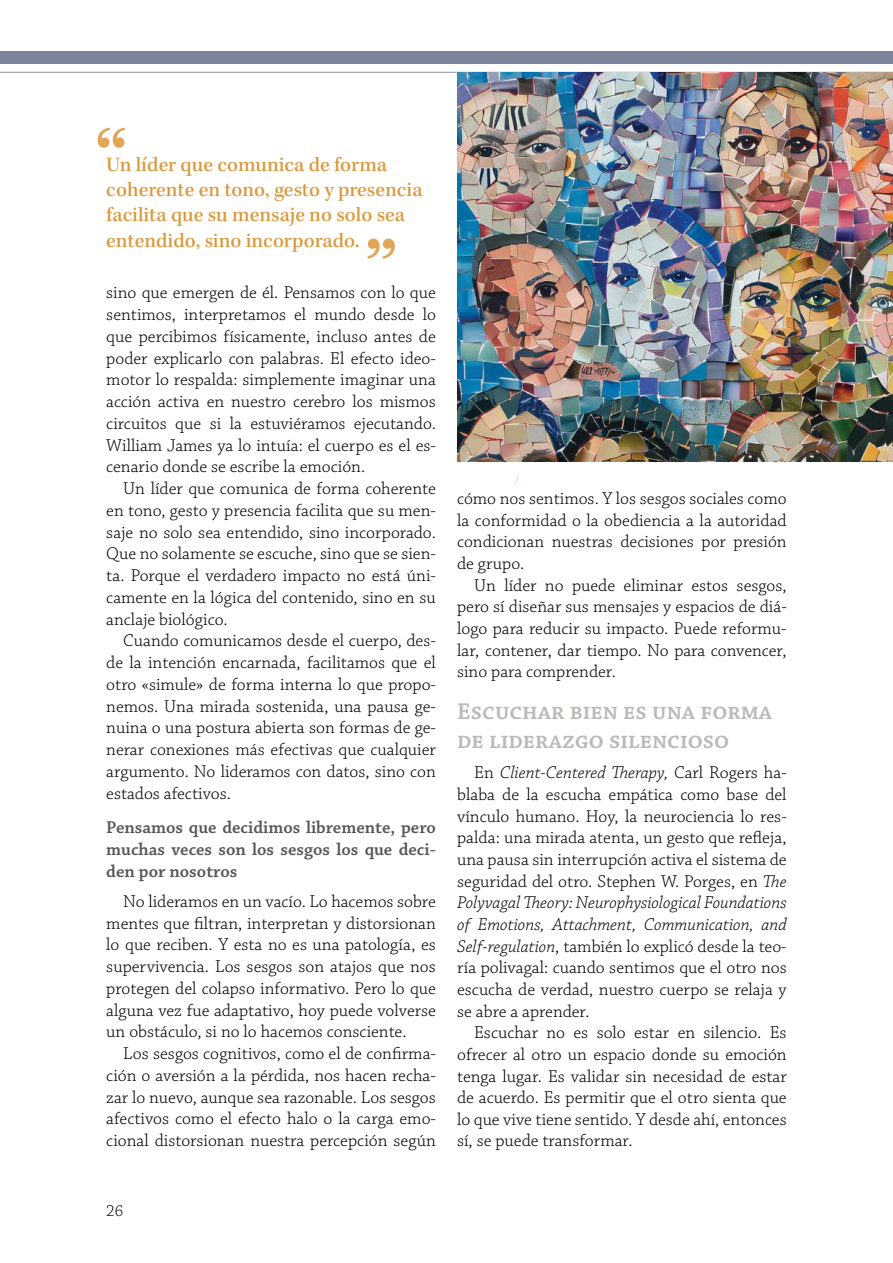
<style>
.page{position:relative;width:893px;height:1263px;background:#fff}
.page>*{position:absolute;margin:0;border:0;box-sizing:border-box;transform-origin:0 0}
.t1{font:500 90px "Kepler Std";color:#e1a556}
.t2{font:600 24px/28.8px "Chaparral Pro";color:#bab9b5}
.t3{font:500 21px/25.2px "Kepler Std";color:#db973a}
.t4{font:300 18px/21.8px "Chaparral Pro";color:#000;text-align:justify}
.t5{font:600 18px/21.8px "Chaparral Pro";color:#575756;text-align:justify}
.t6{font:300 16.5px "Chaparral Pro";color:#000}
.s1{font-style:italic}
</style>
<div class="page">
<hr style="left:0;top:72px;width:893px;height:1px;background:#8f94a7">
<div style="left:0;top:51px;width:893px;height:13px;background:#7b8499"></div>
<img style="left:457px;top:72px;width:436px;height:389px">
<svg style="left:515px;top:473px;width:4px;height:11px"></svg>
<h1 class="t1" style="left:95px;top:113px;width:35px">“</h1>
<p class="t3" style="left:106px;top:153px;width:318px">Un líder que comunica de forma coherente en tono, gesto y presencia facilita que su mensaje no solo sea entendido, sino incorporado.</p>
<h1 class="t1" style="left:365px;top:223px;width:35px">”</h1>
<p class="t4" style="left:106px;top:283px;width:331px">sino que emergen de él. Pensamos con lo que sentimos, interpretamos el mundo desde lo que percibimos físicamente, incluso antes de poder explicarlo con palabras. El efecto ideo&shy;motor lo respalda: simplemente imaginar una acción activa en nuestro cerebro los mismos circuitos que si la estuviéramos ejecutando.<br>William James ya lo intuía: el cuerpo es el es&shy;cenario donde se escribe la emoción.</p>
<p class="t4" style="left:106px;top:478px;width:331px;text-indent:17px">Un líder que comunica de forma coherente en tono, gesto y presencia facilita que su men&shy;saje no solo sea entendido, sino incorporado.<br>Que no solamente se escuche, sino que se sien&shy;ta. Porque el verdadero impacto no está úni&shy;camente en la lógica del contenido, sino en su anclaje biológico.</p>
<p class="t4" style="left:106px;top:631px;width:331px;text-indent:17px">Cuando comunicamos desde el cuerpo, des&shy;de la intención encarnada, facilitamos que el otro «simule» de forma interna lo que propo&shy;nemos. Una mirada sostenida, una pausa ge&shy;nuina o una postura abierta son formas de ge&shy;nerar conexiones más efectivas que cualquier argumento. No lideramos con datos, sino con estados afectivos.</p>
<p class="t5" style="left:106px;top:817px;width:331px">Pensamos que decidimos libremente, pero muchas veces son los sesgos los que deci&shy;den por nosotros</p>
<p class="t4" style="left:106px;top:891px;width:331px;text-indent:17px">No lideramos en un vacío. Lo hacemos sobre mentes que filtran, interpretan y distorsionan lo que reciben. Y esta no es una patología, es supervivencia. Los sesgos son atajos que nos protegen del colapso informativo. Pero lo que alguna vez fue adaptativo, hoy puede volverse un obstáculo, si no lo hacemos consciente.</p>
<p class="t4" style="left:106px;top:1043px;width:331px;text-indent:17px">Los sesgos cognitivos, como el de confirma&shy;ción o aversión a la pérdida, nos hacen recha&shy;zar lo nuevo, aunque sea razonable. Los sesgos afectivos como el efecto halo o la carga emo&shy;cional distorsionan nuestra percepción según</p>
<p class="t4" style="left:457px;top:488px;width:331px">cómo nos sentimos. Y los sesgos sociales como la conformidad o la obediencia a la autoridad condicionan nuestras decisiones por presión de grupo.</p>
<p class="t4" style="left:457px;top:575px;width:331px;text-indent:17px">Un líder no puede eliminar estos sesgos, pero sí diseñar sus mensajes y espacios de diá&shy;logo para reducir su impacto. Puede reformu&shy;lar, contener, dar tiempo. No para convencer, sino para comprender.</p>
<h2 class="t2" style="left:457px;top:698px;width:317px">Escuchar bien es una forma de liderazgo silencioso</h2>
<p class="t4" style="left:457px;top:763px;width:331px;text-indent:17px">En <span class="s1">Client-Centered Therapy,</span> Carl Rogers ha&shy;blaba de la escucha empática como base del vínculo humano. Hoy, la neurociencia lo res&shy;palda: una mirada atenta, un gesto que refleja, una pausa sin interrupción activa el sistema de seguridad del otro. Stephen W. Porges, en <span class="s1">The Polyvagal Theory: Neurophysiological Foundations of Emotions, Attachment, Communication, and Self-regulation</span>, también lo explicó desde la teo&shy;ría polivagal: cuando sentimos que el otro nos escucha de verdad, nuestro cuerpo se relaja y se abre a aprender.</p>
<p class="t4" style="left:457px;top:1022px;width:331px;text-indent:17px">Escuchar no es solo estar en silencio. Es ofrecer al otro un espacio donde su emoción tenga lugar. Es validar sin necesidad de estar de acuerdo. Es permitir que el otro sienta que lo que vive tiene sentido. Y desde ahí, entonces sí, se puede transformar.</p>
<p class="t6" style="left:106px;top:1202px;width:18px">26</p>
</div>
